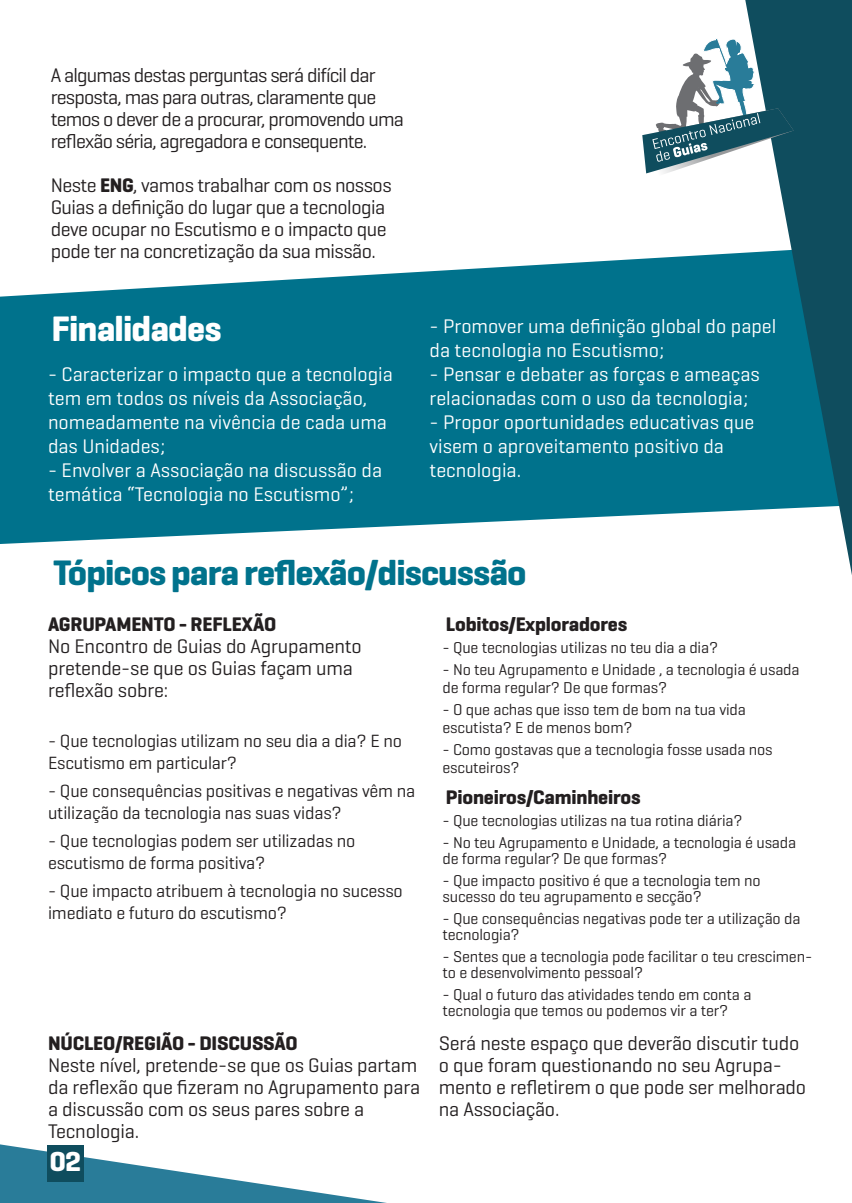
<style>
.page{position:relative;width:852px;height:1203px;background:#fff}
.page>*{position:absolute;margin:0;border:0;box-sizing:border-box;transform-origin:0 0}
.t1{font:700 36px "Geogrotesque";letter-spacing:-.025em;color:#00728c}
.t2{font:700 36px "Geogrotesque";letter-spacing:-.025em;color:#fff}
.t3{font:700 28px "Geogrotesque";color:#fff}
.t4{font:20px/22px "Geogrotesque";letter-spacing:-.015em;color:#231f20}
.t5{font:20px/24px "Geogrotesque";color:#fff}
.t6{font:20px/22px "Geogrotesque";letter-spacing:-.04em;color:#231f20}
.t7{font:700 20px "Geogrotesque";letter-spacing:-.01em;color:#231f20}
.t8{font:18px/22px "Geogrotesque";letter-spacing:-.01em;color:#231f20}
.t9{font:16px/16px "Geogrotesque";letter-spacing:-.01em;color:#231f20}
.s1{font-weight:700}
</style>
<div class="page">
<svg style="left:0;top:1144px;width:387px;height:59px"></svg>
<div style="left:47px;top:1145px;width:37px;height:36px;background:#0f4d5e"></div>
<svg style="left:0;top:252px;width:744px;height:292px;background:#22859b"></svg>
<svg style="left:744px;top:0;width:107px;height:570px"></svg>
<svg style="left:642px;top:36px;width:151px;height:141px"></svg>
<p class="t6" style="left:51px;top:64px;width:354px">A algumas destas perguntas será difícil dar resposta, mas para outras, claramente que temos o dever de a procurar, promovendo uma reflexão séria, agregadora e consequente.</p>
<p class="t4" style="left:51px;top:174px;width:342px">Neste <span class="s1">ENG</span>, vamos trabalhar com os nossos Guias a definição do lugar que a tecnologia deve ocupar no Escutismo e o impacto que pode ter na concretização da sua missão.</p>
<h1 class="t2" style="left:52px;top:306px;width:171px">Finalidades</h1>
<p class="t5" style="left:48px;top:361px;width:346px">- Caracterizar o impacto que a tecnologia tem em todos os níveis da Associação, nomeadamente na vivência de cada uma das Unidades;</p>
<p class="t5" style="left:48px;top:457px;width:335px">- Envolver a Associação na discussão da temática “Tecnologia no Escutismo”;</p>
<p class="t5" style="left:429px;top:313px;width:348px">- Promover uma definição global do papel da tecnologia no Escutismo;</p>
<p class="t5" style="left:429px;top:361px;width:331px">- Pensar e debater as forças e ameaças relacionadas com o uso da tecnologia;</p>
<p class="t5" style="left:429px;top:409px;width:326px">- Propor oportunidades educativas que visem o aproveitamento positivo da tecnologia.</p>
<h1 class="t1" style="left:53px;top:550px;width:474px">Tópicos para reflexão/discussão</h1>
<p class="t7" style="left:48px;top:611px;width:230px">AGRUPAMENTO - REFLEXÃO</p>
<p class="t4" style="left:48px;top:634px;width:315px">No Encontro de Guias do Agrupamento pretende-se que os Guias façam uma reflexão sobre:</p>
<p class="t8" style="left:48px;top:729px;width:355px">- Que tecnologias utilizam no seu dia a dia? E no<br>Escutismo em particular?</p>
<p class="t8" style="left:48px;top:779px;width:368px">- Que consequências positivas e negativas vêm na utilização da tecnologia nas suas vidas?</p>
<p class="t8" style="left:48px;top:829px;width:308px">- Que tecnologias podem ser utilizadas no escutismo de forma positiva?</p>
<p class="t8" style="left:48px;top:879px;width:356px">- Que impacto atribuem à tecnologia no sucesso imediato e futuro do escutismo?</p>
<p class="t7" style="left:445px;top:611px;width:183px">Lobitos/Exploradores</p>
<p class="t9" style="left:442px;top:639px;width:277px">- Que tecnologias utilizas no teu dia a dia?</p>
<p class="t9" style="left:442px;top:660px;width:358px;line-height:18px">- No teu Agrupamento e Unidade , a tecnologia é usada de forma regular? De que formas?</p>
<p class="t9" style="left:442px;top:700px;width:305px;line-height:18px">- O que achas que isso tem de bom na tua vida escutista? E de menos bom?</p>
<p class="t9" style="left:442px;top:740px;width:331px;line-height:18px">- Como gostavas que a tecnologia fosse usada nos escuteiros?</p>
<p class="t7" style="left:445px;top:785px;width:196px">Pioneiros/Caminheiros</p>
<p class="t9" style="left:442px;top:812px;width:301px">- Que tecnologias utilizas na tua rotina diária?</p>
<p class="t9" style="left:442px;top:834px;width:355px">- No teu Agrupamento e Unidade, a tecnologia é usada de forma regular? De que formas?</p>
<p class="t9" style="left:442px;top:872px;width:319px">- Que impacto positivo é que a tecnologia tem no sucesso do teu agrupamento e secção?</p>
<p class="t9" style="left:442px;top:910px;width:359px">- Que consequências negativas pode ter a utilização da tecnologia?</p>
<p class="t9" style="left:442px;top:948px;width:371px">- Sentes que a tecnologia pode facilitar o teu crescimen&shy;to e desenvolvimento pessoal?</p>
<p class="t9" style="left:442px;top:986px;width:310px">- Qual o futuro das atividades tendo em conta a tecnologia que temos ou podemos vir a ter?</p>
<p class="t7" style="left:48px;top:1030px;width:251px">NÚCLEO/REGIÃO - DISCUSSÃO</p>
<p class="t4" style="left:48px;top:1053px;width:373px">Neste nível, pretende-se que os Guias partam da reflexão que fizeram no Agrupamento para a discussão com os seus pares sobre a Tecnologia.</p>
<h2 class="t3" style="left:50px;top:1144px;width:33px">02</h2>
<p class="t4" style="left:438px;top:1031px;width:368px">Será neste espaço que deverão discutir tudo o que foram questionando no seu Agrupa&shy;mento e refletirem o que pode ser melhorado na Associação.</p>
</div>
